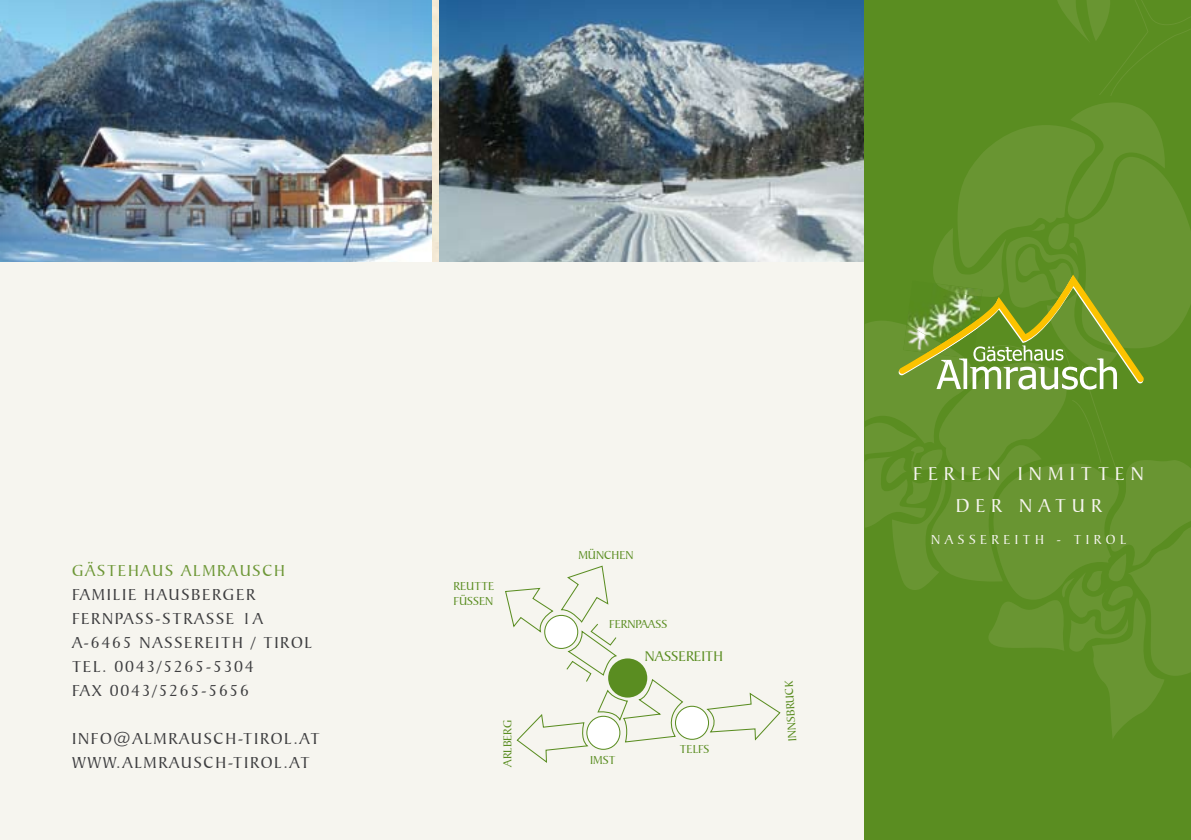
<style>
.page{position:relative;width:1191px;height:840px;background:#fff}
.page>*{position:absolute;margin:0;border:0;box-sizing:border-box;transform-origin:0 0}
.t1{font:20px/32px "Baker Signet BT";letter-spacing:.3em;color:#f6f5ef;text-align:center}
.t2{font:17px/24px "Baker Signet BT";letter-spacing:.1em;color:#3e3e40}
.t3{font:17px "Baker Signet BT";letter-spacing:.1em;color:#6d9736}
.t4{font:15px "Baker Signet BT";color:#5a8d21}
.t5{font:14px "Baker Signet BT";letter-spacing:.32em;color:#f6f5ef}
.t6{font:12.4px/14.8px "Baker Signet BT";color:#5a8d21}
</style>
<div class="page">
<div style="left:0;top:0;width:1191px;height:839px;background:#f6f5ef"></div>
<img style="left:0;top:0;width:865px;height:261px">
<div style="left:432px;top:0;width:7px;height:261px;background:#f4ebd6"></div>
<div style="left:865px;top:0;width:326px;height:839px;background:#5a8d21"></div>
<svg style="left:1057px;top:0;width:134px;height:95px"></svg>
<div style="left:675px;top:705px;width:33px;height:34px;background:#fff;border-radius:50%"></div>
<div style="left:675px;top:705px;width:34px;height:34px;border:1px solid #5a8d21;border-radius:50%"></div>
<svg style="left:706px;top:692px;width:75px;height:48px"></svg>
<svg style="left:505px;top:565px;width:179px;height:198px"></svg>
<svg style="left:865px;top:103px;width:326px;height:634px"></svg>
<p class="t3" style="left:72px;top:559px;width:214px">GÄSTEHAUS ALMRAUSCH</p>
<p class="t2" style="left:72px;top:582px;width:241px">FAMILIE HAUSBERGER<br>FERNPASS-STRASSE 1A<br>A-6465 NASSEREITH / TIROL<br>TEL. 0043/5265-5304<br>FAX 0043/5265-5656</p>
<p class="t2" style="left:72px;top:726px;width:249px">INFO@ALMRAUSCH-TIROL.AT<br>WWW.ALMRAUSCH-TIROL.AT</p>
<p class="t6" style="left:453px;top:578px;width:42px">REUTTE<br>FÜSSEN</p>
<p class="t6" style="left:500px;top:766px;width:48px;rotate:-90deg">ARLBERG</p>
<p class="t6" style="left:578px;top:547px;width:57px">MÜNCHEN</p>
<p class="t6" style="left:609px;top:616px;width:60px">FERNPAASS</p>
<p class="t4" style="left:645px;top:647px;width:80px">NASSEREITH</p>
<p class="t6" style="left:590px;top:752px;width:27px">IMST</p>
<p class="t6" style="left:680px;top:741px;width:31px">TELFS</p>
<p class="t6" style="left:785px;top:741px;width:62px;rotate:-94deg">INNSBRUCK</p>
<p class="t1" style="left:913px;top:457px;width:232px">FERIEN INMITTEN<br>DER NATUR</p>
<p class="t5" style="left:931px;top:530px;width:197px">NASSEREITH - TIROL</p>
</div>
